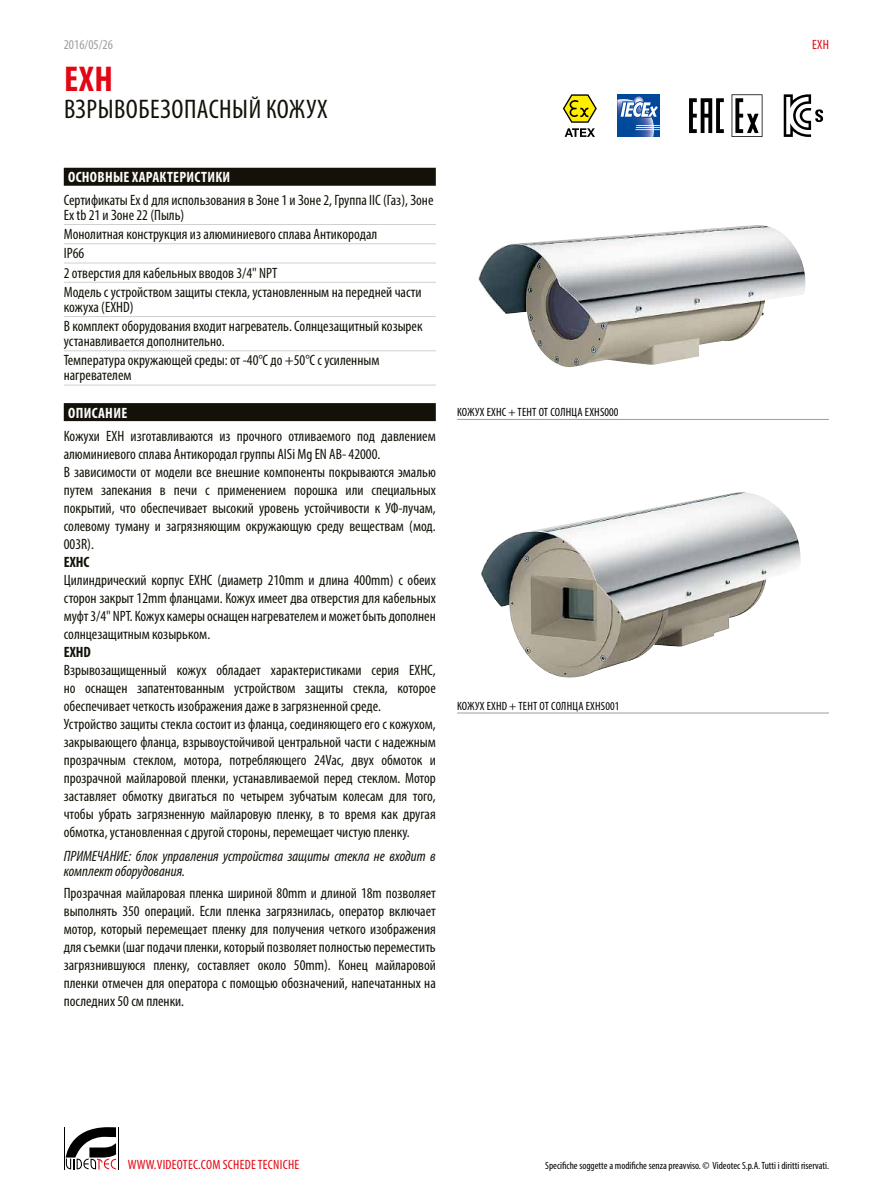
<style>
.page{position:relative;width:893px;height:1191px;background:#fff}
.page>*{position:absolute;margin:0;border:0;box-sizing:border-box;transform-origin:0 0}
.t1{font:700 condensed 36px "Myriad Pro";color:#e30613}
.t2{font:condensed 27px "Myriad Pro";letter-spacing:.02em;color:#131108}
.t3{font:condensed 15px/18px "Myriad Pro";color:#131108}
.t4{font:italic condensed 15px/15px "Myriad Pro";color:#131108}
.t5{font:700 condensed 15px "Myriad Pro";letter-spacing:.02em;color:#fdfdfd}
.t6{font:700 condensed 15px "Myriad Pro";color:#131108}
.t7{font:condensed 13.5px "Myriad Pro";letter-spacing:.02em;color:#e30613}
.t8{font:condensed 13.5px "Myriad Pro";color:#9d9d9c}
.t9{font:condensed 12px "Myriad Pro";letter-spacing:.02em;color:#000}
.t10{font:condensed 10.5px "Myriad Pro";color:#000}
</style>
<div class="page">
<hr style="left:64px;top:1127px;width:1px;height:42px;background:#000">
<hr style="left:118px;top:1127px;width:1px;height:42px;background:#000">
<svg style="left:66px;top:1127px;width:50px;height:42px"></svg>
<svg style="left:563px;top:94px;width:34px;height:43px"></svg>
<div style="left:617px;top:94px;width:43px;height:43px;background:#00489a"></div>
<svg style="left:617px;top:96px;width:43px;height:41px"></svg>
<svg style="left:732px;top:94px;width:30px;height:43px"></svg>
<svg style="left:689px;top:98px;width:35px;height:35px"></svg>
<svg style="left:784px;top:94px;width:39px;height:43px"></svg>
<div style="left:64px;top:168px;width:372px;height:18px;background:#131108"></div>
<hr style="left:64px;top:224px;width:372px;height:1px;background:#d0d0d0">
<hr style="left:64px;top:243px;width:372px;height:1px;background:#d0d0d0">
<hr style="left:64px;top:263px;width:372px;height:1px;background:#d0d0d0">
<hr style="left:64px;top:282px;width:372px;height:1px;background:#d0d0d0">
<hr style="left:64px;top:316px;width:372px;height:1px;background:#d0d0d0">
<hr style="left:64px;top:350px;width:372px;height:1px;background:#d0d0d0">
<hr style="left:64px;top:385px;width:372px;height:1px;background:#d0d0d0">
<div style="left:64px;top:403px;width:372px;height:18px;background:#131108"></div>
<img style="left:478px;top:225px;width:328px;height:142px">
<hr style="left:457px;top:419px;width:372px;height:1px;background:#9d9d9c">
<img style="left:481px;top:492px;width:320px;height:186px">
<hr style="left:457px;top:712px;width:372px;height:1px;background:#9d9d9c">
<p class="t8" style="left:64px;top:37px;width:51px">2016/05/26</p>
<p class="t7" style="left:812px;top:37px;width:18px">EXH</p>
<h1 class="t1" style="left:64px;top:56px;width:50px">EXH</h1>
<h2 class="t2" style="left:64px;top:93px;width:265px">ВЗРЫВОБЕЗОПАСНЫЙ КОЖУХ</h2>
<p class="t5" style="left:68px;top:168px;width:163px">ОСНОВНЫЕ ХАРАКТЕРИСТИКИ</p>
<p class="t3" style="left:64px;top:192px;width:371px;line-height:15px">Сертификаты Ex d для использования в Зоне 1 и Зоне 2, Группа IIC (Газ), Зоне<br>Ex tb 21 и Зоне 22 (Пыль)</p>
<p class="t3" style="left:64px;top:224px;width:359px;line-height:19.2px">Монолитная конструкция из алюминиевого сплава Антикородал<br>IP66<br>2 отверстия для кабельных вводов 3/4" NPT<br>Модель с устройством защиты стекла, установленным на передней части</p>
<p class="t3" style="left:64px;top:297px;width:360px;line-height:19.2px">кожуха (EXHD)<br>В комплект оборудования входит нагреватель. Солнцезащитный козырек</p>
<p class="t3" style="left:64px;top:331px;width:317px;line-height:19.2px">устанавливается дополнительно.<br>Температура окружающей среды: от -40°C до +50°C с усиленным</p>
<p class="t3" style="left:64px;top:366px;width:69px">нагревателем</p>
<p class="t5" style="left:68px;top:403px;width:61px">ОПИСАНИЕ</p>
<p class="t3" style="left:64px;top:427px;width:374px">Кожухи EXH изготавливаются из прочного отливаемого под давлением алюминиевого сплава Антикородал группы AISi Mg EN AB- 42000.<br>В зависимости от модели все внешние компоненты покрываются эмалью путем запекания в печи с применением порошка или специальных покрытий, что обеспечивает высокий уровень устойчивости к УФ-лучам, солевому туману и загрязняющим окружающую среду веществам (мод.<br>003R).</p>
<p class="t6" style="left:64px;top:553px;width:27px">EXHC</p>
<p class="t3" style="left:64px;top:571px;width:374px;text-align:justify">Цилиндрический корпус EXHC (диаметр 210mm и длина 400mm) с обеих сторон закрыт 12mm фланцами. Кожух имеет два отверстия для кабельных муфт 3/4" NPT. Кожух камеры оснащен нагревателем и может быть дополнен солнцезащитным козырьком.</p>
<p class="t6" style="left:64px;top:643px;width:29px">EXHD</p>
<p class="t3" style="left:64px;top:661px;width:374px">Взрывозащищенный кожух обладает характеристиками серия EXHC, но оснащен запатентованным устройством защиты стекла, которое обеспечивает четкость изображения даже в загрязненной среде.<br>Устройство защиты стекла состоит из фланца, соединяющего его с кожухом, закрывающего фланца, взрывоустойчивой центральной части с надежным прозрачным стеклом, мотора, потребляющего 24Vac, двух обмоток и прозрачной майларовой пленки, устанавливаемой перед стеклом. Мотор заставляет обмотку двигаться по четырем зубчатым колесам для того, чтобы убрать загрязненную майларовую пленку, в то время как другая обмотка, установленная с другой стороны, перемещает чистую пленку.</p>
<p class="t4" style="left:64px;top:848px;width:374px">ПРИМЕЧАНИЕ: блок управления устройства защиты стекла не входит в комплект оборудования.</p>
<p class="t3" style="left:64px;top:884px;width:374px;text-align:justify">Прозрачная майларовая пленка шириной 80mm и длиной 18m позволяет выполнять 350 операций. Если пленка загрязнилась, оператор включает мотор, который перемещает пленку для получения четкого изображения для съемки (шаг подачи пленки, который позволяет полностью переместить загрязнившуюся пленку, составляет около 50mm). Конец майларовой пленки отмечен для оператора с помощью обозначений, напечатанных на последних 50 см пленки.</p>
<p class="t9" style="left:457px;top:405px;width:163px">КОЖУХ EXHC + ТЕНТ ОТ СОЛНЦА EXHS000</p>
<p class="t9" style="left:457px;top:698px;width:164px">КОЖУХ EXHD + ТЕНТ ОТ СОЛНЦА EXHS001</p>
<p class="t7" style="left:128px;top:1156px;width:173px">WWW.VIDEOTEC.COM SCHEDE TECNICHE</p>
<p class="t10" style="left:545px;top:1159px;width:285px">Specifiche soggette a modifiche senza preavviso. © Videotec S.p.A. Tutti i diritti riservati.</p>
</div>
